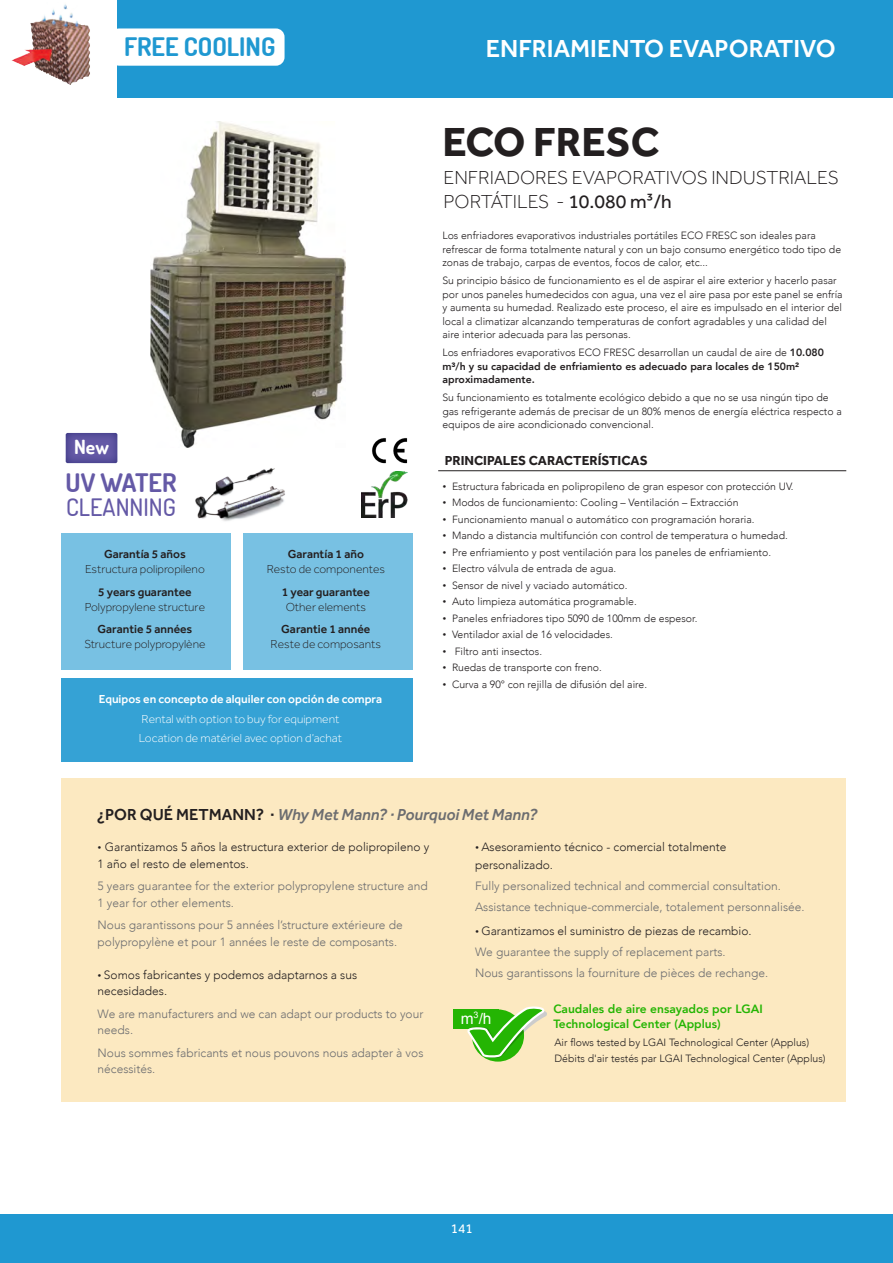
<style>
.page{position:relative;width:893px;height:1263px;background:#fff}
.page>*{position:absolute;margin:0;border:0;box-sizing:border-box;transform-origin:0 0}
.t1{font:700 42px "Effra";color:#231f20}
.t2{font:500 25.5px "Effra";color:#fff}
.t3{font:700 25.5px "Dosis";color:#1f98d1}
.t4{font:700 25.5px "Dosis";color:#6459a6}
.t5{font:500 24px "Dosis";color:#6459a6}
.t6{font:300 19.5px/24px "Effra";color:#231f20}
.t7{font:700 19.5px "Dosis";color:#fff}
.t8{font:italic 500 16.5px "Effra";color:#6c6d70}
.t9{font:15.45px "Arial";color:#fff}
.t10{font:700 13.5px "Effra";color:#231f20}
.t11{font:13.5px "Effra";color:#fff}
.t12{font:300 12px/16.5px "Avenir";color:#6c6d70}
.t13{font:300 12px/16.5px "Avenir";color:#231f20}
.t14{font:300 12px "Effra";color:#231f20}
.t15{font:500 12px "Effra";color:#231f20}
.t16{font:300 12px "Effra";color:#fff}
.t17{font:800 12px/15px "Avenir";color:#24b503}
.t18{font:500 12px "Effra";color:#fff}
.t19{font:300 10.5px/13.5px "Avenir";color:#231f20}
.t20{font:800 10.5px/13.5px "Avenir";color:#231f20}
.s1{font-weight:400}
.s2{font-weight:300}
.s3{font-family:"Effra";font-size:12px}
.s4{font-style:normal;color:#231f20}
.s5{font-family:"Effra"}
</style>
<div class="page">
<div style="left:0;top:1214px;width:893px;height:49px;background:#1f98d1"></div>
<div style="left:0;top:0;width:893px;height:98px;background:#1f98d1"></div>
<img style="left:151px;top:122px;width:194px;height:325px">
<hr style="left:438px;top:470px;width:408px;height:1px;background:#231f20">
<div style="left:61px;top:679px;width:352px;height:83px;background:#35a2d5"></div>
<div style="left:61px;top:533px;width:170px;height:136px;background:#78c1e3"></div>
<div style="left:243px;top:533px;width:170px;height:136px;background:#78c1e3"></div>
<div style="left:61px;top:778px;width:785px;height:324px;background:#fce9c1"></div>
<img style="left:362px;top:471px;width:45px;height:47px">
<img style="left:372px;top:438px;width:36px;height:26px">
<div style="left:0;top:0;width:117px;height:102px;background:#fff"></div>
<div style="left:111px;top:28px;width:174px;height:38px;background:#fff;border-radius:9px"></div>
<img style="left:12px;top:4px;width:78px;height:81px">
<img style="left:195px;top:468px;width:90px;height:53px">
<div style="left:65px;top:430px;width:54px;height:33px;background:#283890;opacity:.65"></div>
<div style="left:453px;top:1009px;width:45px;height:20px;background:#24b503"></div>
<svg style="left:467px;top:1006px;width:80px;height:52px"></svg>
<p class="t3" style="left:124px;top:30px;width:153px">FREE COOLING</p>
<p class="t2" style="left:486px;top:34px;width:352px">ENFRIAMIENTO EVAPORATIVO</p>
<p class="t7" style="left:74px;top:434px;width:36px">New</p>
<p class="t4" style="left:66px;top:467px;width:113px">UV WATER</p>
<p class="t5" style="left:66px;top:492px;width:111px">CLEANNING</p>
<p class="t15" style="left:104px;top:547px;width:83px">Garantía 5 años</p>
<p class="t14" style="left:85px;top:563px;width:121px">Estructura polipropileno</p>
<p class="t15" style="left:98px;top:584px;width:95px">5 years guarantee</p>
<p class="t14" style="left:85px;top:600px;width:122px">Polypropylene structure</p>
<p class="t15" style="left:97px;top:622px;width:96px">Garantie 5 années</p>
<p class="t14" style="left:84px;top:637px;width:123px">Structure polypropylène</p>
<p class="t15" style="left:288px;top:547px;width:78px">Garantía 1 año</p>
<p class="t14" style="left:267px;top:563px;width:120px">Resto de componentes</p>
<p class="t15" style="left:282px;top:584px;width:89px">1 year guarantee</p>
<p class="t14" style="left:286px;top:600px;width:82px">Other elements</p>
<p class="t15" style="left:281px;top:622px;width:91px">Garantie 1 année</p>
<p class="t14" style="left:271px;top:637px;width:112px">Reste de composants</p>
<p class="t18" style="left:99px;top:692px;width:285px">Equipos en concepto de alquiler con opción de compra</p>
<p class="t16" style="left:142px;top:712px;width:199px">Rental with option to buy for equipment</p>
<p class="t16" style="left:139px;top:732px;width:205px">Location de matériel avec option d’achat</p>
<p class="t1" style="left:442px;top:116px;width:218px">ECO FRESC</p>
<p class="t6" style="left:443px;top:165px;width:397px">ENFRIADORES EVAPORATIVOS INDUSTRIALES<br>PORTÁTILES - <span class="s1">10.080 m3/h</span></p>
<p class="t19" style="left:442px;top:229px;width:400px">Los enfriadores evaporativos industriales portátiles ECO FRESC son ideales para refrescar de forma totalmente natural y con un bajo consumo energético todo tipo de zonas de trabajo, carpas de eventos, focos de calor, etc...</p>
<p class="t19" style="left:442px;top:274px;width:402px">Su principio básico de funcionamiento es el de aspirar el aire exterior y hacerlo pasar por unos paneles humedecidos con agua, una vez el aire pasa por este panel se enfría y aumenta su humedad. Realizado este proceso, el aire es impulsado en el interior del local a climatizar alcanzando temperaturas de confort agradables y una calidad del aire interior adecuada para las personas.</p>
<p class="t20" style="left:442px;top:346px;width:383px"><span class="s2">Los enfriadores evaporativos ECO FRESC desarrollan un caudal de aire de</span> 10.080 m3/h y su capacidad de enfriamiento es adecuado para locales de 150m2 aproximadamente.</p>
<p class="t19" style="left:442px;top:391px;width:401px">Su funcionamiento es totalmente ecológico debido a que no se usa ningún tipo de gas refrigerante además de precisar de un 80% menos de energía eléctrica respecto a equipos de aire acondicionado convencional.</p>
<p class="t10" style="left:445px;top:452px;width:205px">PRINCIPALES CARACTERÍSTICAS</p>
<p class="t19" style="left:442px;top:480px;width:353px"><span class="s3">•</span> Estructura fabricada en polipropileno de gran espesor con protección UV.</p>
<p class="t19" style="left:442px;top:496px;width:298px"><span class="s3">•</span> Modos de funcionamiento: Cooling – Ventilación – Extracción</p>
<p class="t19" style="left:442px;top:513px;width:314px"><span class="s3">•</span> Funcionamiento manual o automático con programación horaria.</p>
<p class="t19" style="left:442px;top:529px;width:347px"><span class="s3">•</span> Mando a distancia multifunción con control de temperatura o humedad.</p>
<p class="t19" style="left:442px;top:546px;width:330px"><span class="s3">•</span> Pre enfriamiento y post ventilación para los paneles de enfriamiento.</p>
<p class="t19" style="left:442px;top:562px;width:175px"><span class="s3">•</span> Electro válvula de entrada de agua.</p>
<p class="t19" style="left:442px;top:579px;width:187px"><span class="s3">•</span> Sensor de nivel y vaciado automático.</p>
<p class="t19" style="left:442px;top:595px;width:196px"><span class="s3">•</span> Auto limpieza automática programable.</p>
<p class="t19" style="left:442px;top:612px;width:256px"><span class="s3">•</span> Paneles enfriadores tipo 5090 de 100mm de espesor.</p>
<p class="t19" style="left:442px;top:628px;width:172px"><span class="s3">•</span> Ventilador axial de 16 velocidades.</p>
<p class="t19" style="left:442px;top:645px;width:101px"><span class="s3">•</span> Filtro anti insectos.</p>
<p class="t19" style="left:442px;top:661px;width:161px"><span class="s3">•</span> Ruedas de transporte con freno.</p>
<p class="t19" style="left:442px;top:678px;width:206px"><span class="s3">•</span> Curva a 90° con rejilla de difusión del aire.</p>
<p class="t8" style="left:97px;top:804px;width:442px"><span class="s4">¿POR QUÉ METMANN? ·</span> Why Met Mann? · Pourquoi Met Mann?</p>
<p class="t13" style="left:98px;top:839px;width:333px"><span class="s5">•</span> Garantizamos 5 años la estructura exterior de polipropileno y<br>1 año el resto de elementos.</p>
<p class="t12" style="left:98px;top:878px;width:332px">5 years guarantee for the exterior polypropylene structure and<br>1 year for other elements.</p>
<p class="t12" style="left:98px;top:917px;width:307px">Nous garantissons pour 5 années l’structure extérieure de polypropylène et pour 1 années le reste de composants.</p>
<p class="t13" style="left:98px;top:966px;width:261px"><span class="s5">•</span> Somos fabricantes y podemos adaptarnos a sus</p>
<p class="t13" style="left:98px;top:983px;width:71px">necesidades.</p>
<p class="t12" style="left:98px;top:1005px;width:327px">We are manufacturers and we can adapt our products to your needs.</p>
<p class="t12" style="left:98px;top:1044px;width:327px">Nous sommes fabricants et nous pouvons nous adapter à vos nécessités.</p>
<p class="t13" style="left:475px;top:839px;width:253px"><span class="s5">•</span> Asesoramiento técnico - comercial totalmente</p>
<p class="t13" style="left:475px;top:857px;width:79px">personalizado.</p>
<p class="t12" style="left:475px;top:878px;width:307px">Fully personalized technical and commercial consultation.</p>
<p class="t12" style="left:475px;top:899px;width:331px">Assistance technique-commerciale, totalement personnalisée.</p>
<p class="t13" style="left:475px;top:923px;width:278px"><span class="s5">•</span> Garantizamos el suministro de piezas de recambio.</p>
<p class="t12" style="left:475px;top:944px;width:252px">We guarantee the supply of replacement parts.</p>
<p class="t12" style="left:475px;top:965px;width:295px">Nous garantissons la fourniture de pièces de rechange.</p>
<h3 class="t9" style="left:461px;top:1008px;width:32px">m<sup>3</sup>/h</h3>
<p class="t17" style="left:553px;top:1002px;width:211px">Caudales de aire ensayados por LGAI<br>Technological Center (Applus)</p>
<p class="t19" style="left:554px;top:1035px;width:256px">Air flows tested by LGAI Technological Center (Applus)</p>
<p class="t19" style="left:554px;top:1052px;width:273px">Débits d'air testés par LGAI Technological Center (Applus)</p>
<p class="t11" style="left:451px;top:1221px;width:24px">141</p>
</div>
